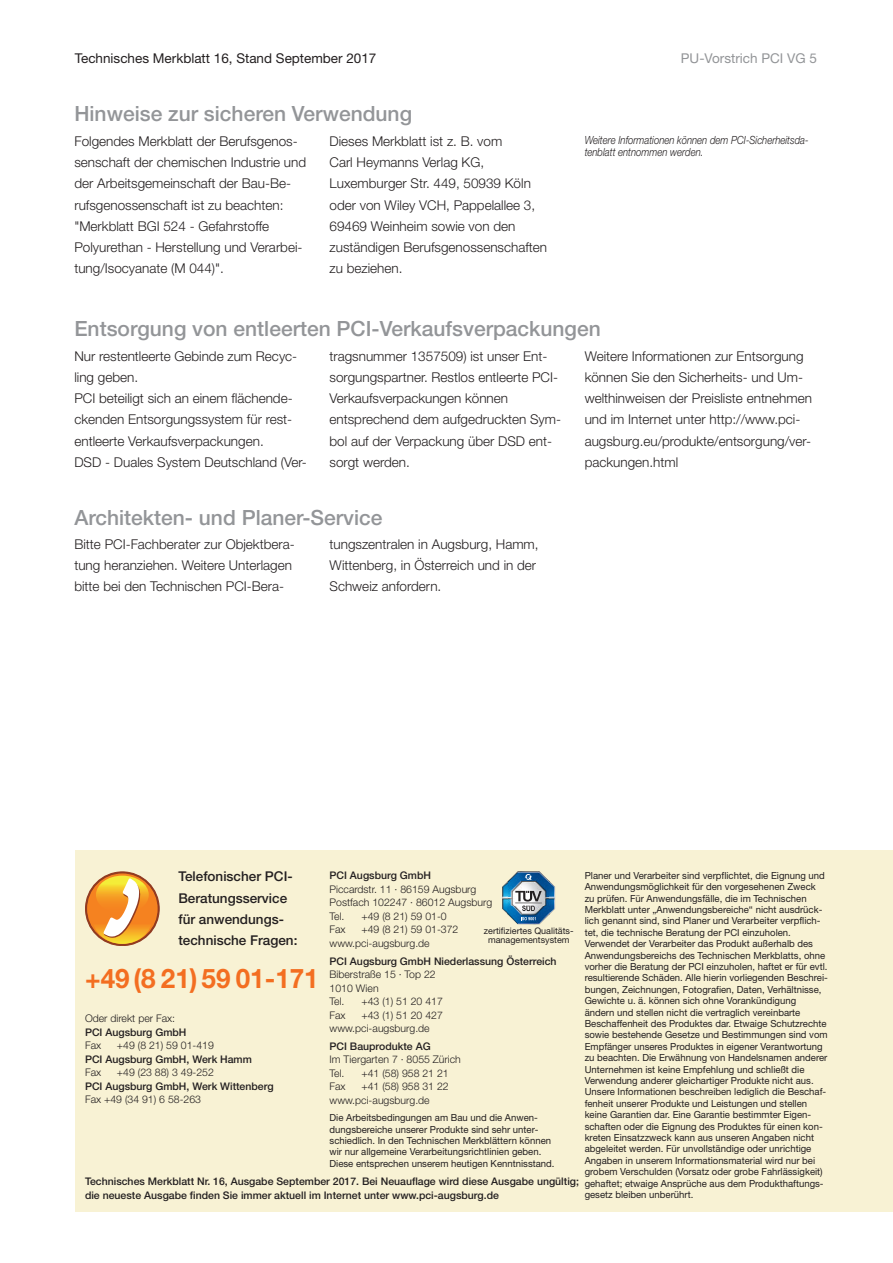
<style>
.page{position:relative;width:893px;height:1263px;background:#fff}
.page>*{position:absolute;margin:0;border:0;box-sizing:border-box;transform-origin:0 0}
.t1{font:700 27px "Helvetica Neue LT Pro";color:#f36e21}
.t2{font:500 21px "Helvetica Neue LT Pro";color:#939598}
.t3{font:300 13.5px/21.3px "Helvetica Neue LT Pro";color:#231f20}
.t4{font:500 13.5px/21.3px "Helvetica Neue LT Pro";color:#231f20}
.t5{font:13.5px "Helvetica Neue LT Pro";color:#231f20}
.t6{font:13.5px "Helvetica Neue LT Pro";color:#939598}
.t7{font:italic 300 11.25px/12px "Helvetica Neue LT Pro";color:#231f20;scale:.85 1}
.t8{font:300 10.5px/13.5px "Helvetica Neue LT Pro";color:#231f20}
.t9{font:500 10.5px/13.5px "Helvetica Neue LT Pro";color:#231f20}
.t10{font:9.75px/11.4px "Helvetica Neue LT Pro";color:#231f20}
.t11{font:9px/9px "Helvetica Neue LT Pro";color:#231f20;text-align:center}
</style>
<div class="page">
<div style="left:75px;top:850px;width:818px;height:362px;background:#f8f2d4"></div>
<svg style="left:86px;top:872px;width:73px;height:74px"></svg>
<img style="left:508px;top:871px;width:41px;height:53px">
<img style="left:502px;top:881px;width:6px;height:34px">
<img style="left:549px;top:881px;width:6px;height:34px">
<svg style="left:515px;top:890px;width:27px;height:21px"></svg>
<svg style="left:525px;top:874px;width:7px;height:6px"></svg>
<svg style="left:521px;top:917px;width:15px;height:3px"></svg>
<h3 class="t5" style="left:75px;top:53px;width:303px">Technisches Merkblatt 16, Stand September 2017</h3>
<h3 class="t6" style="left:681px;top:53px;width:137px">PU-Vorstrich PCI VG 5</h3>
<h2 class="t2" style="left:74px;top:106px;width:339px">Hinweise zur sicheren Verwendung</h2>
<p class="t3" style="left:74px;top:132px;width:233px">Folgendes Merkblatt der Berufsgenos&shy;senschaft der chemischen Industrie und der Arbeitsgemeinschaft der Bau-Be&shy;rufsgenossenschaft ist zu beachten: "Merkblatt BGI 524 - Gefahrstoffe Polyurethan - Herstellung und Verarbei&shy;tung/Isocyanate (M 044)".</p>
<h3 class="t3" style="left:330px;top:132px;width:219px">Dieses Merkblatt ist z. B. vom<br>Carl Heymanns Verlag KG,<br>Luxemburger Str. 449, 50939 Köln oder von Wiley VCH, Pappelallee 3,<br>69469 Weinheim sowie von den zuständigen Berufsgenossenschaften zu beziehen.</h3>
<p class="t7" style="left:585px;top:135px;width:265px">Weitere Informationen können dem PCI-Sicherheitsda&shy;tenblatt entnommen werden.</p>
<h2 class="t2" style="left:74px;top:321px;width:528px">Entsorgung von entleerten PCI-Verkaufsverpackungen</h2>
<h3 class="t3" style="left:74px;top:346px;width:234px">Nur restentleerte Gebinde zum Recyc&shy;ling geben.<br>PCI beteiligt sich an einem flächende&shy;ckenden Entsorgungssystem für rest&shy;entleerte Verkaufsverpackungen.<br>DSD - Duales System Deutschland (Ver-</h3>
<h3 class="t3" style="left:330px;top:346px;width:233px">tragsnummer 1357509) ist unser Ent&shy;sorgungspartner. Restlos entleerte PCI-<br>Verkaufsverpackungen können entsprechend dem aufgedruckten Sym&shy;bol auf der Verpackung über DSD ent&shy;sorgt werden.</h3>
<h3 class="t3" style="left:585px;top:346px;width:229px">Weitere Informationen zur Entsorgung können Sie den Sicherheits- und Um&shy;welthinweisen der Preisliste entnehmen und im Internet unter http://www.pci&shy;augsburg.eu/produkte/entsorgung/ver&shy;packungen.html</h3>
<h2 class="t2" style="left:74px;top:509px;width:310px">Architekten- und Planer-Service</h2>
<h3 class="t3" style="left:74px;top:535px;width:222px">Bitte PCI-Fachberater zur Objektbera&shy;tung heranziehen. Weitere Unterlagen bitte bei den Technischen PCI-Bera-</h3>
<h3 class="t3" style="left:330px;top:535px;width:211px">tungszentralen in Augsburg, Hamm,<br>Wittenberg, in Österreich und in der<br>Schweiz anfordern.</h3>
<h3 class="t4" style="left:178px;top:867px;width:121px">Telefonischer PCI-<br>Beratungsservice für anwendungs&shy;technische Fragen:</h3>
<h1 class="t1" style="left:85px;top:968px;width:235px">+49 (8 21) 59 01-171</h1>
<p class="t8" style="left:85px;top:1013px;width:92px">Oder direkt per Fax:</p>
<p class="t9" style="left:85px;top:1026px;width:103px">PCI Augsburg GmbH</p>
<p class="t8" style="left:85px;top:1040px;width:18px">Fax</p>
<p class="t8" style="left:117px;top:1040px;width:98px">+49 (8 21) 59 01-419</p>
<p class="t9" style="left:85px;top:1053px;width:168px">PCI Augsburg GmbH, Werk Hamm</p>
<p class="t8" style="left:85px;top:1067px;width:18px">Fax</p>
<p class="t8" style="left:117px;top:1067px;width:98px">+49 (23 88) 3 49-252</p>
<p class="t9" style="left:85px;top:1080px;width:190px">PCI Augsburg GmbH, Werk Wittenberg</p>
<p class="t8" style="left:85px;top:1094px;width:118px">Fax +49 (34 91) 6 58-263</p>
<p class="t9" style="left:330px;top:870px;width:103px">PCI Augsburg GmbH</p>
<p class="t8" style="left:330px;top:883px;width:164px">Piccardstr. 11 · 86159 Augsburg<br>Postfach 102247 · 86012 Augsburg<br>Tel.</p>
<p class="t10" style="left:585px;top:870px;width:245px">Planer und Verarbeiter sind verpflichtet, die Eignung und Anwendungsmöglichkeit für den vorgesehenen Zweck zu prüfen. Für Anwendungsfälle, die im Technischen Merkblatt unter „Anwendungsbereiche“ nicht ausdrück&shy;lich genannt sind, sind Planer und Verarbeiter verpflich&shy;tet, die technische Beratung der PCI einzuholen.<br>Verwendet der Verarbeiter das Produkt außerhalb des Anwendungsbereichs des Technischen Merkblatts, ohne vorher die Beratung der PCI einzuholen, haftet er für evtl. resultierende Schäden. Alle hierin vorliegenden Beschrei&shy;bungen, Zeichnungen, Fotografien, Daten, Verhältnisse, Gewichte u. ä. können sich ohne Vorankündigung ändern und stellen nicht die vertraglich vereinbarte Beschaffenheit des Produktes dar. Etwaige Schutzrechte sowie bestehende Gesetze und Bestimmungen sind vom Empfänger unseres Produktes in eigener Verantwortung zu beachten. Die Erwähnung von Handelsnamen anderer Unternehmen ist keine Empfehlung und schließt die Verwendung anderer gleichartiger Produkte nicht aus.<br>Unsere Informationen beschreiben lediglich die Beschaf&shy;fenheit unserer Produkte und Leistungen und stellen keine Garantien dar. Eine Garantie bestimmter Eigen&shy;schaften oder die Eignung des Produktes für einen kon&shy;kreten Einsatzzweck kann aus unseren Angaben nicht abgeleitet werden. Für unvollständige oder unrichtige Angaben in unserem Informationsmaterial wird nur bei grobem Verschulden (Vorsatz oder grobe Fahrlässigkeit) gehaftet; etwaige Ansprüche aus dem Produkthaftungs&shy;gesetz bleiben unberührt.</p>
<p class="t8" style="left:361px;top:910px;width:87px">+49 (8 21) 59 01-0</p>
<p class="t8" style="left:330px;top:924px;width:130px;text-indent:32px">+49 (8 21) 59 01-372 www.pci-augsburg.de</p>
<p class="t9" style="left:330px;top:955px;width:228px">PCI Augsburg GmbH Niederlassung Österreich</p>
<p class="t8" style="left:330px;top:968px;width:108px">Biberstraße 15 · Top 22<br>1010 Wien<br>Tel.</p>
<p class="t8" style="left:330px;top:924px;width:18px">Fax</p>
<p class="t11" style="left:484px;top:927px;width:91px">zertifiziertes Qualitäts&shy;managementsystem</p>
<p class="t8" style="left:361px;top:995px;width:83px">+43 (1) 51 20 417</p>
<p class="t8" style="left:330px;top:1009px;width:115px;text-indent:32px">+43 (1) 51 20 427 www.pci-augsburg.de</p>
<p class="t9" style="left:330px;top:1040px;width:103px">PCI Bauprodukte AG</p>
<p class="t8" style="left:330px;top:1054px;width:133px">Im Tiergarten 7 · 8055 Zürich<br>Tel.</p>
<p class="t8" style="left:330px;top:1009px;width:18px">Fax</p>
<p class="t8" style="left:361px;top:1067px;width:89px">+41 (58) 958 21 21</p>
<p class="t8" style="left:330px;top:1081px;width:121px;text-indent:32px">+41 (58) 958 31 22 www.pci-augsburg.de</p>
<p class="t8" style="left:330px;top:1081px;width:18px">Fax</p>
<p class="t10" style="left:330px;top:1113px;width:226px">Die Arbeitsbedingungen am Bau und die Anwen&shy;dungsbereiche unserer Produkte sind sehr unter&shy;schiedlich. In den Technischen Merkblättern können wir nur allgemeine Verarbeitungsrichtlinien geben.<br>Diese entsprechen unserem heutigen Kenntnisstand.</p>
<p class="t9" style="left:85px;top:1176px;width:495px">Technisches Merkblatt Nr. 16, Ausgabe September 2017. Bei Neuauflage wird diese Ausgabe ungültig; die neueste Ausgabe finden Sie immer aktuell im Internet unter www.pci-augsburg.de</p>
</div>
